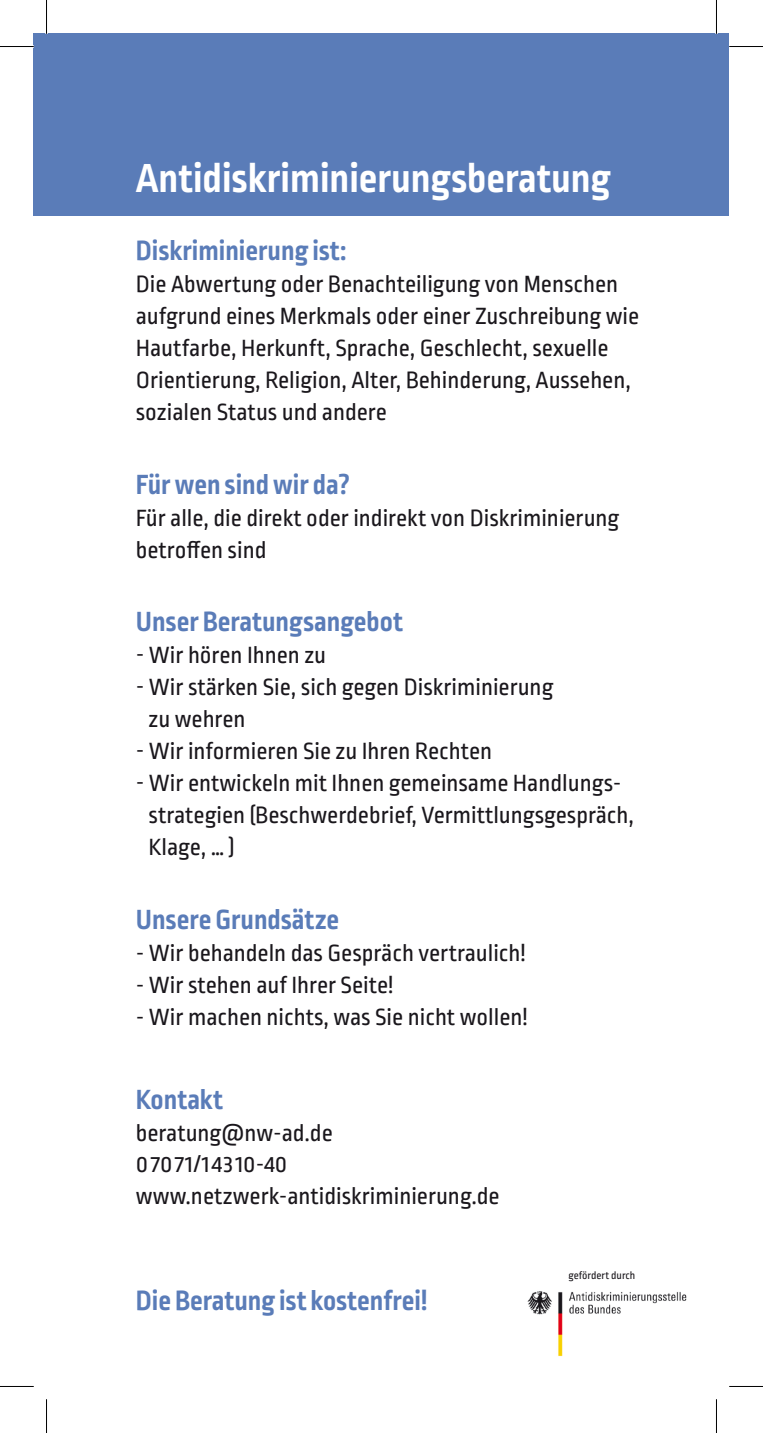
<style>
.page{position:relative;width:763px;height:1433px;background:#fff}
.page>*{position:absolute;margin:0;border:0;box-sizing:border-box;transform-origin:0 0}
.t1{font:700 42.75px "Ropa Sans Pro";color:#fff}
.t2{font:700 29.25px "Ropa Sans Pro";color:#5a7cb8}
.t3{font:24.75px/31.9px "Ropa Sans Pro";color:#1a171c}
.t4{font:11.25px "Ropa Sans Pro";color:#1a171c}
</style>
<div class="page">
<div style="left:34px;top:34px;width:695px;height:182px;background:#5a7cb8"></div>
<img style="left:527px;top:1291px;width:160px;height:66px">
<hr style="left:0;top:46px;width:34px;height:1px;background:#000">
<hr style="left:729px;top:46px;width:34px;height:1px;background:#000">
<hr style="left:0;top:1385px;width:34px;height:1px;background:#000">
<hr style="left:729px;top:1385px;width:34px;height:1px;background:#000">
<hr style="left:46px;top:0;width:1px;height:34px;background:#000">
<hr style="left:46px;top:1399px;width:1px;height:33px;background:#000">
<hr style="left:716px;top:0;width:1px;height:34px;background:#000">
<hr style="left:716px;top:1399px;width:1px;height:33px;background:#000">
<h1 class="t1" style="left:136px;top:154px;width:476px">Antidiskriminierungsberatung</h1>
<p class="t2" style="left:136px;top:234px;width:212px">Diskriminierung ist:</p>
<p class="t3" style="left:136px;top:269px;width:505px">Die Abwertung oder Benachteiligung von Menschen aufgrund eines Merkmals oder einer Zuschreibung wie Hautfarbe, Herkunft, Sprache, Geschlecht, sexuelle Orientierung, Religion, Alter, Behinderung, Aussehen, sozialen Status und andere</p>
<p class="t2" style="left:136px;top:467px;width:216px">Für wen sind wir da?</p>
<p class="t3" style="left:136px;top:503px;width:485px">Für alle, die direkt oder indirekt von Diskriminierung betroffen sind</p>
<p class="t2" style="left:136px;top:605px;width:269px">Unser Beratungsangebot</p>
<p class="t3" style="left:136px;top:641px;width:192px">- Wir hören Ihnen zu</p>
<p class="t3" style="left:149px;top:672px;width:406px;text-indent:-13px">- Wir stärken Sie, sich gegen Diskriminierung zu wehren</p>
<p class="t3" style="left:136px;top:736px;width:358px">- Wir informieren Sie zu Ihren Rechten</p>
<p class="t3" style="left:149px;top:768px;width:487px;text-indent:-13px">- Wir entwickeln mit Ihnen gemeinsame Handlungs&shy;strategien (Beschwerdebrief, Vermittlungsgespräch,<br>Klage, … )</p>
<p class="t2" style="left:136px;top:902px;width:205px">Unsere Grundsätze</p>
<p class="t3" style="left:136px;top:938px;width:391px">- Wir behandeln das Gespräch vertraulich!</p>
<p class="t3" style="left:136px;top:970px;width:259px">- Wir stehen auf Ihrer Seite!</p>
<p class="t3" style="left:136px;top:1002px;width:393px">- Wir machen nichts, was Sie nicht wollen!</p>
<p class="t2" style="left:136px;top:1082px;width:89px">Kontakt</p>
<p class="t3" style="left:136px;top:1118px;width:365px">beratung@nw-ad.de<br>07071/14310-40 www.netzwerk-antidiskriminierung.de</p>
<p class="t2" style="left:136px;top:1284px;width:293px">Die Beratung ist kostenfrei!</p>
<p class="t4" style="left:568px;top:1268px;width:68px">gefördert durch</p>
</div>
